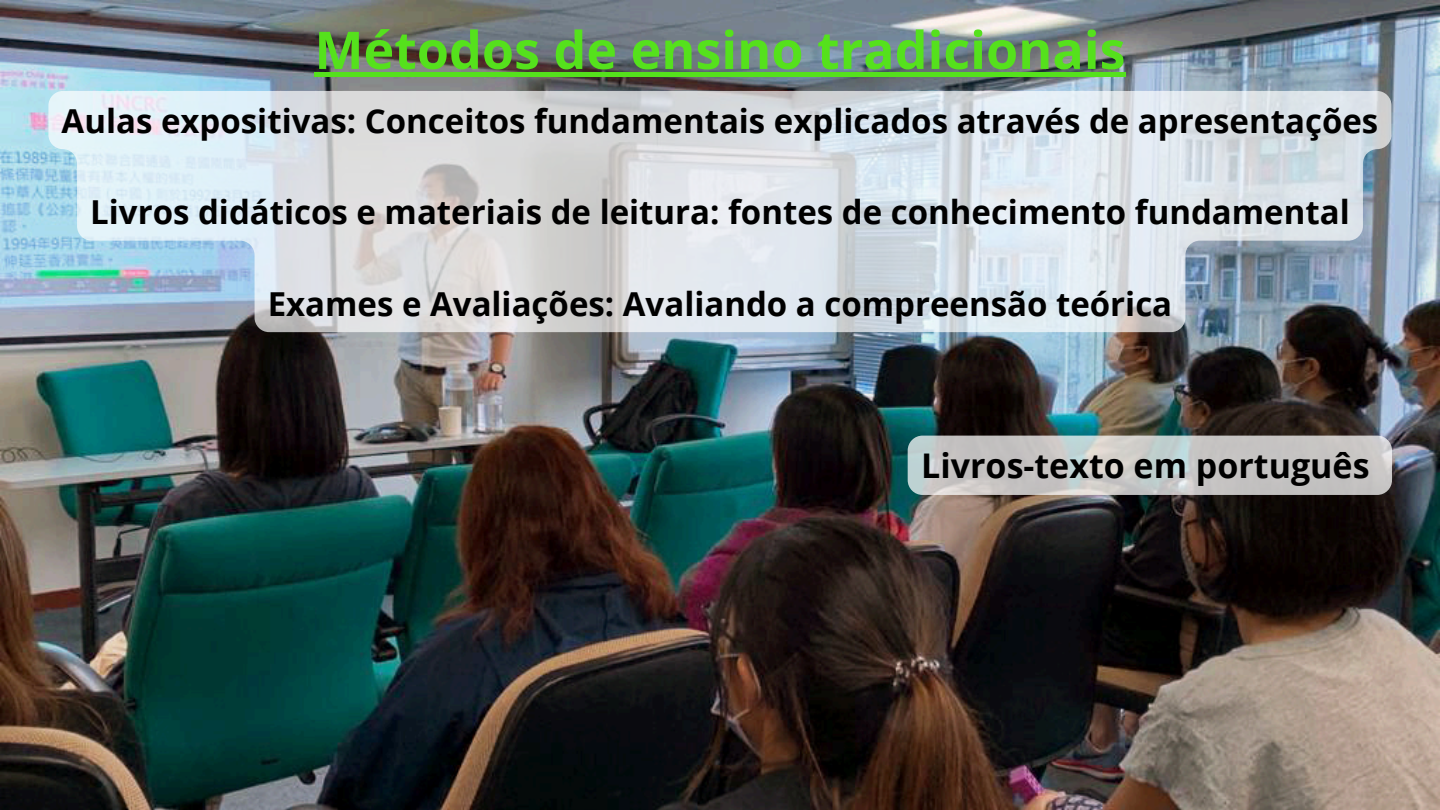
<style>
.page{position:relative;width:1440px;height:810px;background:#fff}
.page>*{position:absolute;margin:0;border:0;box-sizing:border-box;transform-origin:0 0}
.t1{font:700 52px "Open Sans";color:#55e11c}
.t2{font:700 34px "Open Sans";color:#000}
.t3{font:700 33px "Open Sans";color:#000}
</style>
<div class="page">
<img style="left:0;top:0;width:1440px;height:810px">
<svg style="left:48px;top:91px;width:1344px;height:241px;background:#cfd8df"></svg>
<div style="left:908px;top:436px;width:484px;height:59px;background:#fdfdfd;border-radius:15px;opacity:.75"></div>
<hr style="left:314px;top:72px;width:812px;height:4px;background:#55e11c">
<p class="t1" style="left:314px;top:13px;width:813px">Métodos de ensino tradicionais</p>
<h1 class="t3" style="left:62px;top:98px;width:1318px">Aulas expositivas: Conceitos fundamentais explicados através de apresentações</h1>
<p class="t3" style="left:90px;top:189px;width:1261px">Livros didáticos e materiais de leitura: fontes de conhecimento fundamental</p>
<p class="t3" style="left:268px;top:281px;width:906px">Exames e Avaliações: Avaliando a compreensão teórica</p>
<p class="t2" style="left:921px;top:441px;width:450px">Livros-texto em português</p>
</div>
